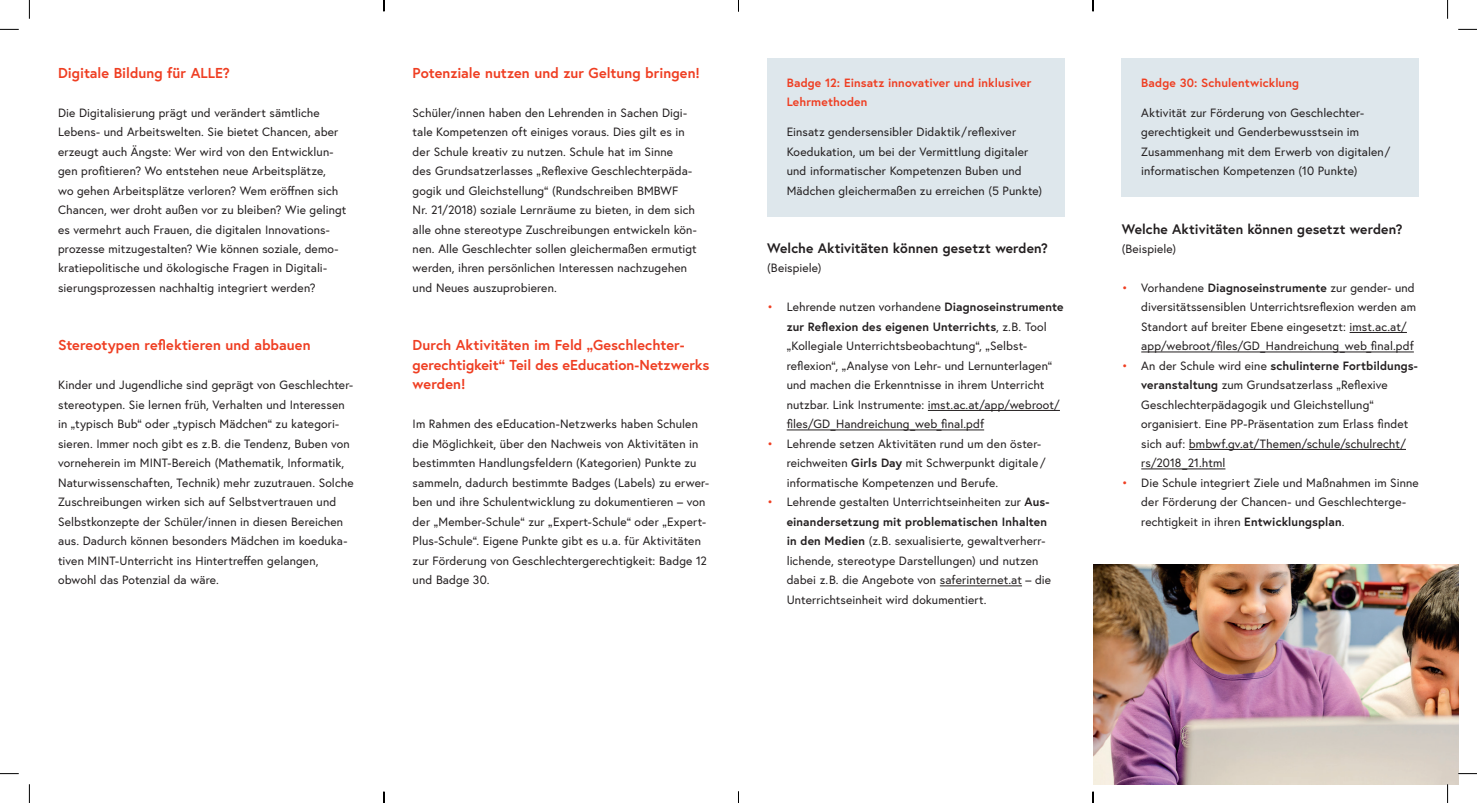
<style>
.page{position:relative;width:1477px;height:803px;background:#fff}
.page>*{position:absolute;margin:0;border:0;box-sizing:border-box;transform-origin:0 0}
.t1{font:700 14.38px/19.5px "Europa Austria";color:#ef3e22}
.t2{font:700 13.75px "Europa Austria";letter-spacing:.005em;color:#231f20}
.t3{font:12px/19.5px "Europa Austria";letter-spacing:.01em;color:#231f20}
.t4{font:700 12px/19.5px "Europa Austria";letter-spacing:.01em;color:#ef3e22}
.s1{color:#ef3e22}
.s2{font-weight:700}
</style>
<div class="page">
<div style="left:767px;top:58px;width:297px;height:71px;background:#dee7ec"></div>
<div style="left:767px;top:107px;width:297px;height:110px;background:#dee7ec"></div>
<hr style="left:927px;top:410px;width:132px;height:1px;background:#231f20">
<hr style="left:786px;top:430px;width:198px;height:1px;background:#231f20">
<hr style="left:939px;top:586px;width:82px;height:1px;background:#231f20">
<div style="left:1121px;top:58px;width:297px;height:51px;background:#dee7ec"></div>
<div style="left:1121px;top:88px;width:297px;height:109px;background:#dee7ec"></div>
<hr style="left:1349px;top:332px;width:57px;height:1px;background:#231f20">
<hr style="left:1141px;top:352px;width:272px;height:1px;background:#231f20">
<hr style="left:1188px;top:449px;width:217px;height:1px;background:#231f20">
<hr style="left:1141px;top:469px;width:84px;height:1px;background:#231f20">
<img style="left:1093px;top:564px;width:364px;height:220px">
<svg style="left:0;top:29px;width:19px;height:1px"></svg>
<svg style="left:1458px;top:29px;width:18px;height:1px"></svg>
<svg style="left:0;top:773px;width:19px;height:1px"></svg>
<svg style="left:1457px;top:773px;width:19px;height:1px"></svg>
<svg style="left:29px;top:0;width:1px;height:19px"></svg>
<svg style="left:29px;top:784px;width:1px;height:19px"></svg>
<p class="t1" style="left:58px;top:62px;width:173px">Digitale Bildung für ALLE?</p>
<p class="t3" style="left:58px;top:102px;width:290px">Die Digitalisierung prägt und verändert sämtliche Lebens- und Arbeitswelten. Sie bietet Chancen, aber erzeugt auch Ängste: Wer wird von den Entwicklun&shy;gen profitieren? Wo entstehen neue Arbeitsplätze,<br>wo gehen Arbeitsplätze verloren? Wem eröffnen sich Chancen, wer droht außen vor zu bleiben? Wie gelingt es vermehrt auch Frauen, die digitalen Innovations&shy;prozesse mitzugestalten? Wie können soziale, demo&shy;kratiepolitische und ökologische Fragen in Digitali&shy;sierungsprozessen nachhaltig integriert werden?</p>
<p class="t1" style="left:58px;top:335px;width:254px">Stereotypen reflektieren und abbauen</p>
<p class="t3" style="left:58px;top:375px;width:297px">Kinder und Jugendliche sind geprägt von Geschlechter&shy;stereotypen. Sie lernen früh, Verhalten und Interessen in „typisch Bub“ oder „typisch Mädchen“ zu kategori&shy;sieren. Immer noch gibt es z.B. die Tendenz, Buben von vorneherein im MINT-Bereich (Mathematik, Informatik, Naturwissenschaften, Technik) mehr zuzutrauen. Solche Zuschreibungen wirken sich auf Selbstvertrauen und Selbstkonzepte der Schüler/innen in diesen Bereichen aus. Dadurch können besonders Mädchen im koeduka&shy;tiven MINT-Unterricht ins Hintertreffen gelangen, obwohl das Potenzial da wäre.</p>
<p class="t1" style="left:412px;top:62px;width:289px">Potenziale nutzen und zur Geltung bringen!</p>
<p class="t3" style="left:412px;top:102px;width:286px">Schüler/innen haben den Lehrenden in Sachen Digi&shy;tale Kompetenzen oft einiges voraus. Dies gilt es in der Schule kreativ zu nutzen. Schule hat im Sinne<br>des Grundsatzerlasses „Reflexive Geschlechterpäda&shy;gogik und Gleichstellung“ (Rundschreiben BMBWF<br>Nr. 21/2018) soziale Lernräume zu bieten, in dem sich alle ohne stereotype Zuschreibungen entwickeln kön&shy;nen. Alle Geschlechter sollen gleichermaßen ermutigt werden, ihren persönlichen Interessen nachzugehen und Neues auszuprobieren.</p>
<p class="t1" style="left:412px;top:335px;width:298px">Durch Aktivitäten im Feld „Geschlechter&shy;gerechtigkeit“ Teil des eEducation-Netzwerks werden!</p>
<p class="t3" style="left:412px;top:414px;width:298px">Im Rahmen des eEducation-Netzwerks haben Schulen die Möglichkeit, über den Nachweis von Aktivitäten in bestimmten Handlungsfeldern (Kategorien) Punkte zu sammeln, dadurch bestimmte Badges (Labels) zu erwer&shy;ben und ihre Schulentwicklung zu dokumentieren – von der „Member-Schule“ zur „Expert-Schule“ oder „Expert-Plus-Schule“. Eigene Punkte gibt es u.a. für Aktivitäten zur Förderung von Geschlechtergerechtigkeit: Badge 12 und Badge 30.</p>
<p class="t4" style="left:786px;top:73px;width:246px">Badge 12: Einsatz innovativer und inklusiver<br>Lehrmethoden</p>
<p class="t3" style="left:786px;top:122px;width:257px">Einsatz gendersensibler Didaktik/reflexiver Koedukation, um bei der Vermittlung digitaler und informatischer Kompetenzen Buben und Mädchen gleichermaßen zu erreichen (5 Punkte)</p>
<p class="t2" style="left:767px;top:239px;width:282px">Welche Aktivitäten können gesetzt werden?</p>
<p class="t3" style="left:767px;top:258px;width:56px">(Beispiele)</p>
<p class="t3" style="left:786px;top:297px;width:278px;text-indent:-19px"><span class="s1">•</span> Lehrende nutzen vorhandene <span class="s2">Diagnoseinstrumente zur Reflexion des eigenen Unterrichts</span>, z.B. Tool „Kollegiale Unterrichtsbeobachtung“, „Selbst&shy;reflexion“, „Analyse von Lehr- und Lernunterlagen“ und machen die Erkenntnisse in ihrem Unterricht nutzbar. Link Instrumente: imst.ac.at/app/webroot/ files/GD_Handreichung_web_final.pdf</p>
<p class="t3" style="left:786px;top:434px;width:261px;text-indent:-19px"><span class="s1">•</span> Lehrende setzen Aktivitäten rund um den öster&shy;reichweiten <span class="s2">Girls Day</span> mit Schwerpunkt digitale / informatische Kompetenzen und Berufe.</p>
<p class="t3" style="left:786px;top:492px;width:266px;text-indent:-19px"><span class="s1">•</span> Lehrende gestalten Unterrichtseinheiten zur <span class="s2">Aus&shy;einandersetzung mit problematischen Inhalten in den Medien</span> (z.B. sexualisierte, gewaltverherr&shy;lichende, stereotype Darstellungen) und nutzen dabei z.B. die Angebote von saferinternet.at – die Unterrichtseinheit wird dokumentiert.</p>
<p class="t4" style="left:1141px;top:73px;width:159px">Badge 30: Schulentwicklung</p>
<p class="t3" style="left:1141px;top:102px;width:251px">Aktivität zur Förderung von Geschlechter&shy;gerechtigkeit und Genderbewusstsein im Zusammenhang mit dem Erwerb von digitalen/ informatischen Kompetenzen (10 Punkte)</p>
<p class="t2" style="left:1121px;top:219px;width:282px">Welche Aktivitäten können gesetzt werden?</p>
<p class="t3" style="left:1121px;top:239px;width:56px">(Beispiele)</p>
<p class="t3" style="left:1141px;top:278px;width:276px;text-indent:-19px"><span class="s1">•</span> Vorhandene <span class="s2">Diagnoseinstrumente</span> zur gender- und diversitätssensiblen Unterrichtsreflexion werden am Standort auf breiter Ebene eingesetzt: imst.ac.at/ app/webroot/files/GD_Handreichung_web_final.pdf</p>
<p class="t3" style="left:1141px;top:356px;width:278px;text-indent:-19px"><span class="s1">•</span> An der Schule wird eine <span class="s2">schulinterne Fortbildungs&shy;veranstaltung</span> zum Grundsatzerlass „Reflexive Geschlechterpädagogik und Gleichstellung“ organisiert. Eine PP-Präsentation zum Erlass findet sich auf: bmbwf.gv.at/Themen/schule/schulrecht/ rs/2018_21.html</p>
<p class="t3" style="left:1141px;top:473px;width:279px;text-indent:-19px"><span class="s1">•</span> Die Schule integriert Ziele und Maßnahmen im Sinne der Förderung der Chancen- und Geschlechterge&shy;rechtigkeit in ihren <span class="s2">Entwicklungsplan</span>.</p>
</div>
